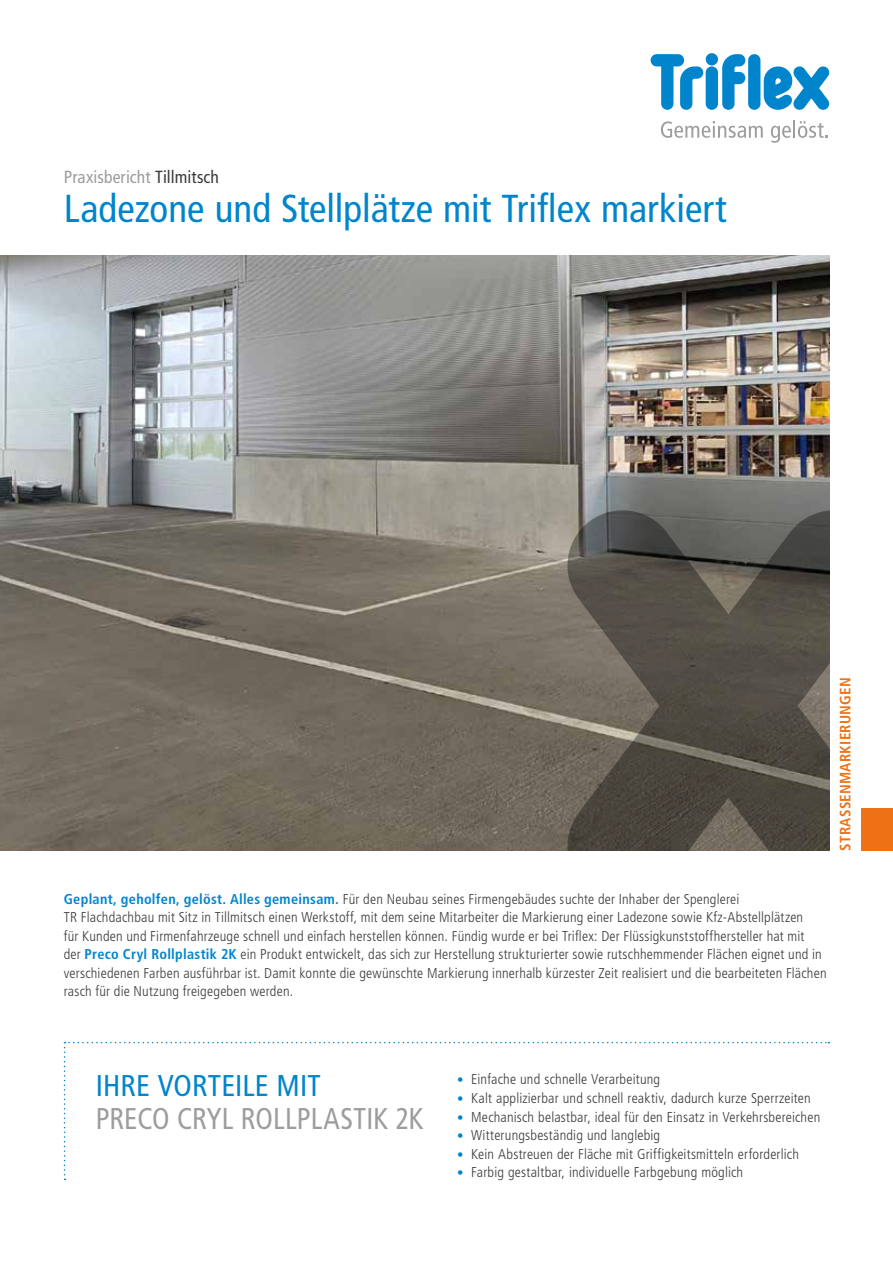
<style>
.page{position:relative;width:893px;height:1263px;background:#fff}
.page>*{position:absolute;margin:0;border:0;box-sizing:border-box;transform-origin:0 0}
.t1{font:condensed 39px "Frutiger LT Pro";color:#0085cd}
.t2{font:condensed 30px "Frutiger LT Pro";letter-spacing:.005em;color:#9c9d9d;scale:.95 1}
.t3{font:condensed 30px "Frutiger LT Pro";letter-spacing:.005em;color:#0085cd}
.t4{font:condensed 17.55px "Frutiger LT Pro";letter-spacing:.005em;color:#9c9d9d}
.t5{font:700 condensed 15px "Frutiger LT Pro";letter-spacing:.015em;color:#ee7116}
.t6{font:300 condensed 14.25px/18.6px "Frutiger LT Pro";letter-spacing:.015em;color:#3b3b3a}
.s1{color:#3b3b3a}
.s2{font-weight:700;color:#0085cd}
.s3{font-size:12.9px;color:#0085cd}
</style>
<div class="page">
<svg style="left:661px;top:121px;width:102px;height:17px"></svg>
<svg style="left:771px;top:120px;width:57px;height:23px"></svg>
<svg style="left:651px;top:54px;width:52px;height:56px"></svg>
<div style="left:706px;top:66px;width:12px;height:44px;background:#0085cd;border-radius:6px"></div>
<div style="left:706px;top:53px;width:12px;height:12px;background:#0085cd;border-radius:50%"></div>
<svg style="left:722px;top:54px;width:23px;height:56px"></svg>
<svg style="left:764px;top:66px;width:65px;height:44px"></svg>
<div style="left:748px;top:54px;width:12px;height:56px;background:#0085cd;border-radius:6px"></div>
<img style="left:0;top:255px;width:829px;height:595px">
<svg style="left:64px;top:1042px;width:765px;height:138px"></svg>
<div style="left:861px;top:808px;width:32px;height:42px;background:#ee7116"></div>
<svg style="left:567px;top:510px;width:262px;height:340px;background:#59544c"></svg>
<p class="t4" style="left:64px;top:167px;width:157px">Praxisbericht <span class="s1">Tillmitsch</span></p>
<h1 class="t1" style="left:64px;top:186px;width:664px">Ladezone und Stellplätze mit Triflex markiert</h1>
<p class="t5" style="left:836px;top:850px;width:175px;rotate:-90deg">STRASSENMARKIERUNGEN</p>
<p class="t6" style="left:64px;top:890px;width:764px"><span class="s2">Geplant, geholfen, gelöst. Alles gemeinsam.</span> Für den Neubau seines Firmengebäudes suchte der Inhaber der Spenglerei<br>TR Flachdachbau mit Sitz in Tillmitsch einen Werkstoff, mit dem seine Mitarbeiter die Markierung einer Ladezone sowie Kfz-Abstellplätzen<br>für Kunden und Firmenfahrzeuge schnell und einfach herstellen können. Fündig wurde er bei Triflex: Der Flüssigkunststoffhersteller hat mit<br>der <span class="s2">Preco Cryl Rollplastik 2K</span> ein Produkt entwickelt, das sich zur Herstellung strukturierter sowie rutschhemmender Flächen eignet und in verschiedenen Farben ausführbar ist. Damit konnte die gewünschte Markierung innerhalb kürzester Zeit realisiert und die bearbeiteten Flächen rasch für die Nutzung freigegeben werden.</p>
<h2 class="t3" style="left:96px;top:1068px;width:227px">IHRE VORTEILE MIT</h2>
<h2 class="t2" style="left:96px;top:1101px;width:347px">PRECO CRYL ROLLPLASTIK 2K</h2>
<p class="t6" style="left:457px;top:1070px;width:205px"><span class="s3">•</span> Einfache und schnelle Verarbeitung</p>
<p class="t6" style="left:457px;top:1089px;width:355px"><span class="s3">•</span> Kalt applizierbar und schnell reaktiv, dadurch kurze Sperrzeiten</p>
<p class="t6" style="left:457px;top:1107px;width:365px"><span class="s3">•</span> Mechanisch belastbar, ideal für den Einsatz in Verkehrsbereichen</p>
<p class="t6" style="left:457px;top:1126px;width:205px"><span class="s3">•</span> Witterungsbeständig und langlebig</p>
<p class="t6" style="left:457px;top:1144px;width:343px"><span class="s3">•</span> Kein Abstreuen der Fläche mit Griffigkeitsmitteln erforderlich</p>
<p class="t6" style="left:457px;top:1163px;width:288px"><span class="s3">•</span> Farbig gestaltbar, individuelle Farbgebung möglich</p>
</div>
